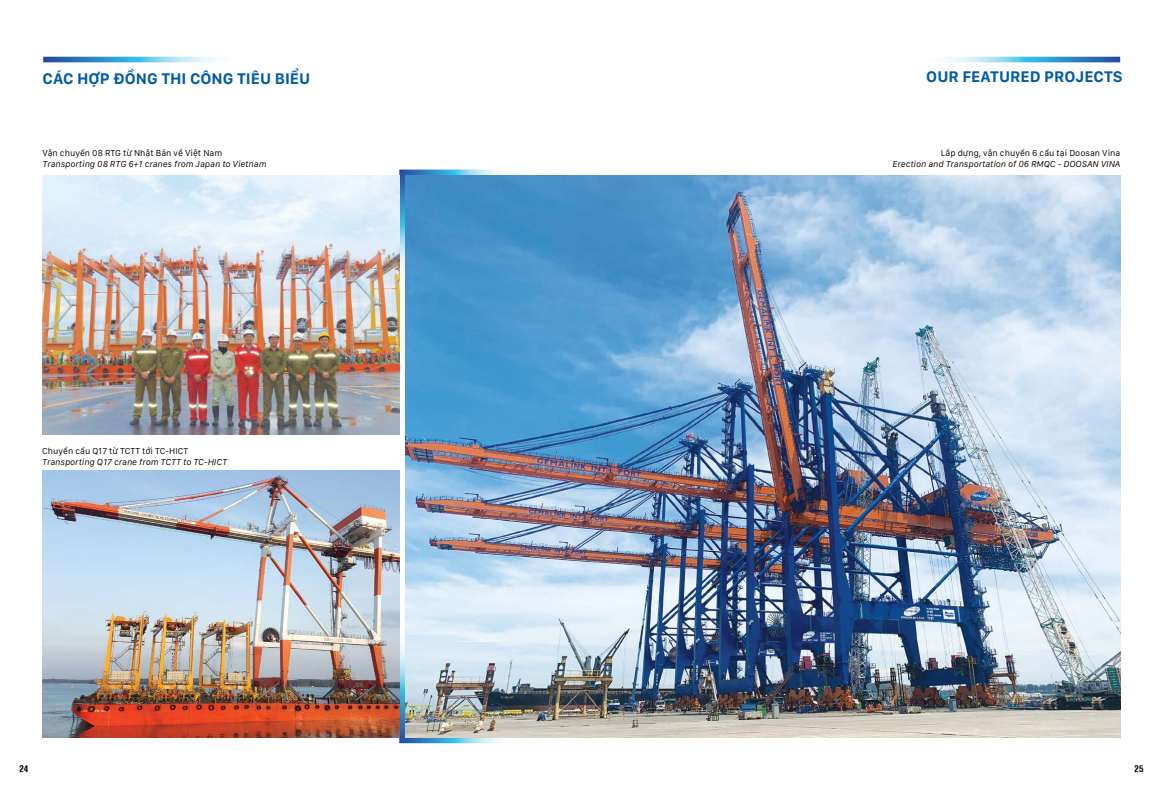
<style>
.page{position:relative;width:1163px;height:794px;background:#fff}
.page>*{position:absolute;margin:0;border:0;box-sizing:border-box;transform-origin:0 0}
.t1{font:700 16px "San Francisco Text";color:#005ca6}
.t2{font:italic 9px "San Francisco Text";color:#000}
.t3{font:9px "San Francisco Text";color:#000}
.t4{font:700 condensed 9px "SFU Helvetica";color:#000}
</style>
<div class="page">
<svg style="left:43px;top:57px;width:175px;height:5px"></svg>
<svg style="left:399px;top:169px;width:133px;height:133px"></svg>
<svg style="left:399px;top:610px;width:133px;height:133px"></svg>
<img style="left:406px;top:176px;width:714px;height:561px">
<img style="left:43px;top:471px;width:356px;height:266px">
<img style="left:43px;top:176px;width:356px;height:259px">
<svg style="left:946px;top:57px;width:173px;height:5px"></svg>
<h1 class="t1" style="left:43px;top:68px;width:269px">CÁC HỢP ĐỒNG THI CÔNG TIÊU BIỂU</h1>
<p class="t3" style="left:43px;top:148px;width:181px">Vận chuyển 08 RTG từ Nhật Bản về Việt Nam</p>
<p class="t2" style="left:43px;top:158px;width:225px">Transporting 08 RTG 6+1 cranes from Japan to Vietnam</p>
<p class="t3" style="left:42px;top:445px;width:148px">Chuyển cẩu Q17 từ TCTT tới TC-HICT</p>
<p class="t2" style="left:42px;top:456px;width:186px">Transporting Q17 crane from TCTT to TC-HICT</p>
<h1 class="t1" style="left:926px;top:66px;width:198px">OUR FEATURED PROJECTS</h1>
<p class="t3" style="left:940px;top:148px;width:181px">Lắp dựng, vận chuyển 6 cẩu tại Doosan Vina</p>
<p class="t2" style="left:892px;top:158px;width:229px">Erection and Transportation of 06 RMQC - DOOSAN VINA</p>
<p class="t4" style="left:19px;top:762px;width:10px">24</p>
<p class="t4" style="left:1134px;top:762px;width:10px">25</p>
</div>
